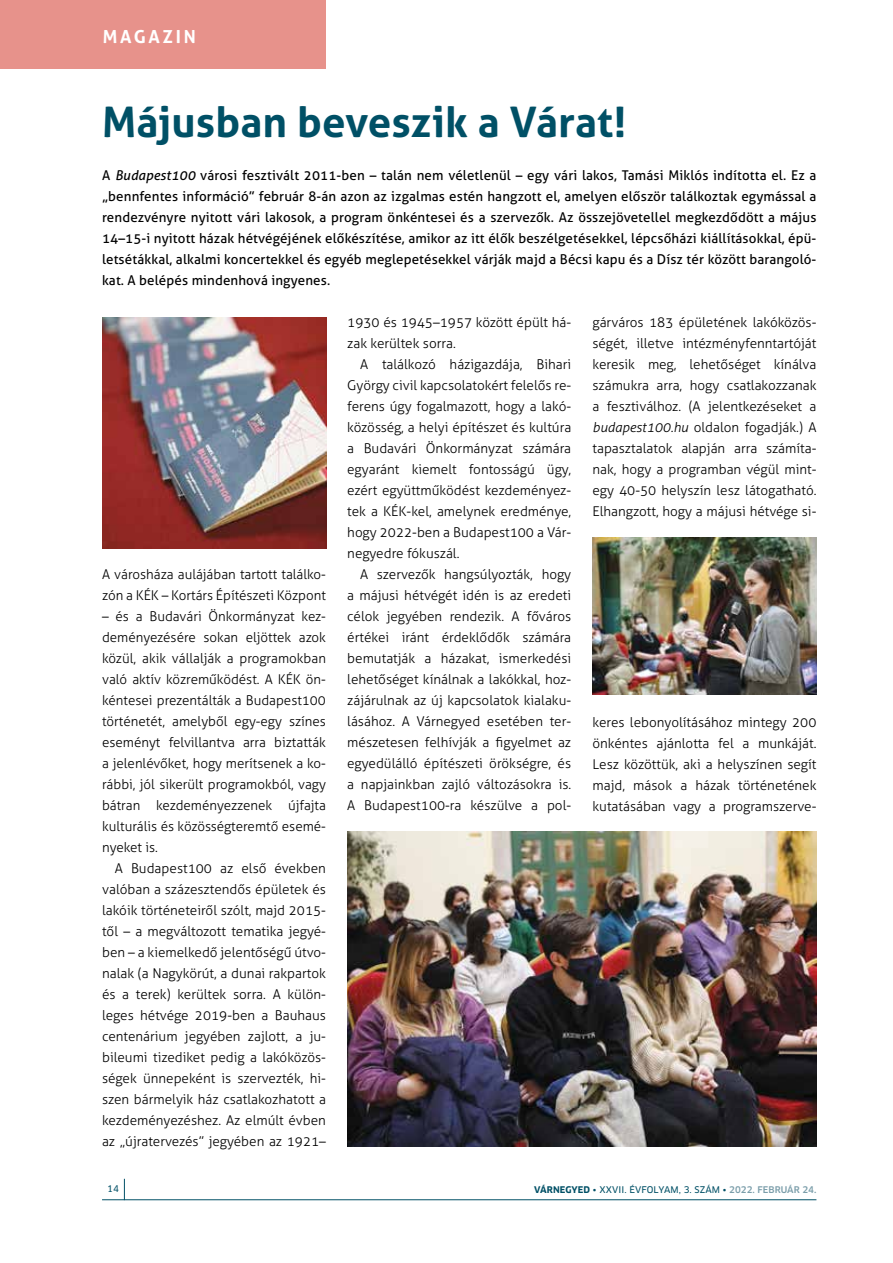
<style>
.page{position:relative;width:893px;height:1263px;background:#fff}
.page>*{position:absolute;margin:0;border:0;box-sizing:border-box;transform-origin:0 0}
.t1{font:700 42px "Aller";letter-spacing:.005em;color:#005066}
.t2{font:700 18px "Aller";letter-spacing:.15em;color:#fff}
.t3{font:300 13.5px/21px "Aller";color:#000;text-align:justify}
.t4{font:13.5px/21px "Aller";letter-spacing:.01em;color:#000;text-align:justify}
.t5{font:9px "Clan Pro News";letter-spacing:.01em;color:#005066}
.s1{font-style:italic}
.s2{font-family:"Clan Pro";font-weight:700}
.s3{font-family:"Clan Pro";font-weight:500;color:#7b9eaa}
</style>
<div class="page">
<svg style="left:124px;top:1179px;width:1px;height:20px"></svg>
<div style="left:0;top:0;width:326px;height:69px;background:#e7928b"></div>
<hr style="left:102px;top:1199px;width:714px;height:1px;background:#005066">
<img style="left:102px;top:317px;width:224px;height:232px">
<img style="left:592px;top:537px;width:224px;height:158px">
<img style="left:347px;top:831px;width:469px;height:315px">
<h2 class="t2" style="left:103px;top:26px;width:95px">MAGAZIN</h2>
<h1 class="t1" style="left:102px;top:96px;width:526px">Májusban beveszik a Várat!</h1>
<p class="t4" style="left:102px;top:165px;width:716px">A <span class="s1">Budapest100</span> városi fesztivált 2011-ben – talán nem véletlenül – egy vári lakos, Tamási Miklós indította el. Ez a „bennfentes információ” február 8-án azon az izgalmas estén hangzott el, amelyen először találkoztak egymással a rendezvényre nyitott vári lakosok, a program önkéntesei és a szervezők. Az összejövetellel megkezdődött a május 14–15-i nyitott házak hétvégéjének előkészítése, amikor az itt élők beszélgetésekkel, lépcsőházi kiállításokkal, épü&shy;letsétákkal, alkalmi koncertekkel és egyéb meglepetésekkel várják majd a Bécsi kapu és a Dísz tér között barangoló&shy;kat. A belépés mindenhová ingyenes.</p>
<p class="t3" style="left:102px;top:564px;width:225px">A városháza aulájában tartott találko&shy;zón a KÉK – Kortárs Építészeti Központ</p>
<p class="t3" style="left:102px;top:606px;width:225px">– és a Budavári Önkormányzat kez&shy;deményezésére sokan eljöttek azok közül, akik vállalják a programokban való aktív közreműködést. A KÉK ön&shy;kéntesei prezentálták a Budapest100 történetét, amelyből egy-egy színes eseményt felvillantva arra biztatták a jelenlévőket, hogy merítsenek a ko&shy;rábbi, jól sikerült programokból, vagy bátran kezdeményezzenek újfajta kulturális és közösségteremtő esemé&shy;nyeket is.</p>
<p class="t3" style="left:102px;top:858px;width:225px;text-indent:13px">A Budapest100 az első években valóban a százesztendős épületek és lakóik történeteiről szólt, majd 2015- től – a megváltozott tematika jegyé&shy;ben – a kiemelkedő jelentőségű útvo&shy;nalak (a Nagykörút, a dunai rakpartok és a terek) kerültek sorra. A külön&shy;leges hétvége 2019-ben a Bauhaus centenárium jegyében zajlott, a ju&shy;bileumi tizediket pedig a lakóközös&shy;ségek ünnepeként is szervezték, hi&shy;szen bármelyik ház csatlakozhatott a kezdeményezéshez. Az elmúlt évben az „újratervezés” jegyében az 1921–</p>
<p class="t3" style="left:347px;top:312px;width:225px">1930 és 1945–1957 között épült há&shy;zak kerültek sorra.</p>
<p class="t3" style="left:347px;top:354px;width:225px;text-indent:13px">A találkozó házigazdája, Bihari György civil kapcsolatokért felelős re&shy;ferens úgy fogalmazott, hogy a lakó&shy;közösség, a helyi építészet és kultúra a Budavári Önkormányzat számára egyaránt kiemelt fontosságú ügy, ezért együttműködést kezdeményez&shy;tek a KÉK-kel, amelynek eredménye, hogy 2022-ben a Budapest100 a Vár&shy;negyedre fókuszál.</p>
<p class="t3" style="left:347px;top:564px;width:225px;text-indent:13px">A szervezők hangsúlyozták, hogy a májusi hétvégét idén is az eredeti célok jegyében rendezik. A főváros értékei iránt érdeklődők számára bemutatják a házakat, ismerkedési lehetőséget kínálnak a lakókkal, hoz&shy;zájárulnak az új kapcsolatok kialaku&shy;lásához. A Várnegyed esetében ter&shy;mészetesen felhívják a figyelmet az egyedülálló építészeti örökségre, és a napjainkban zajló változásokra is.<br>A Budapest100-ra készülve a pol-</p>
<p class="t3" style="left:592px;top:312px;width:225px">gárváros 183 épületének lakóközös&shy;ségét, illetve intézményfenntartóját keresik meg, lehetőséget kínálva számukra arra, hogy csatlakozzanak a fesztiválhoz. (A jelentkezéseket a <span class="s1">budapest100.hu</span> oldalon fogadják.) A tapasztalatok alapján arra számíta&shy;nak, hogy a programban végül mint&shy;egy 40-50 helyszín lesz látogatható.<br>Elhangzott, hogy a májusi hétvége si-</p>
<p class="t3" style="left:592px;top:711px;width:225px">keres lebonyolításához mintegy 200 önkéntes ajánlotta fel a munkáját.<br>Lesz közöttük, aki a helyszínen segít majd, mások a házak történetének kutatásában vagy a programszerve-</p>
<p class="t5" style="left:107px;top:1183px;width:13px">14</p>
<p class="t5" style="left:534px;top:1184px;width:284px"><span class="s2">VÁRNEGYED</span> • XXVII. ÉVFOLYAM, 3. SZÁM • <span class="s3">2022. FEBRUÁR 24.</span></p>
</div>
